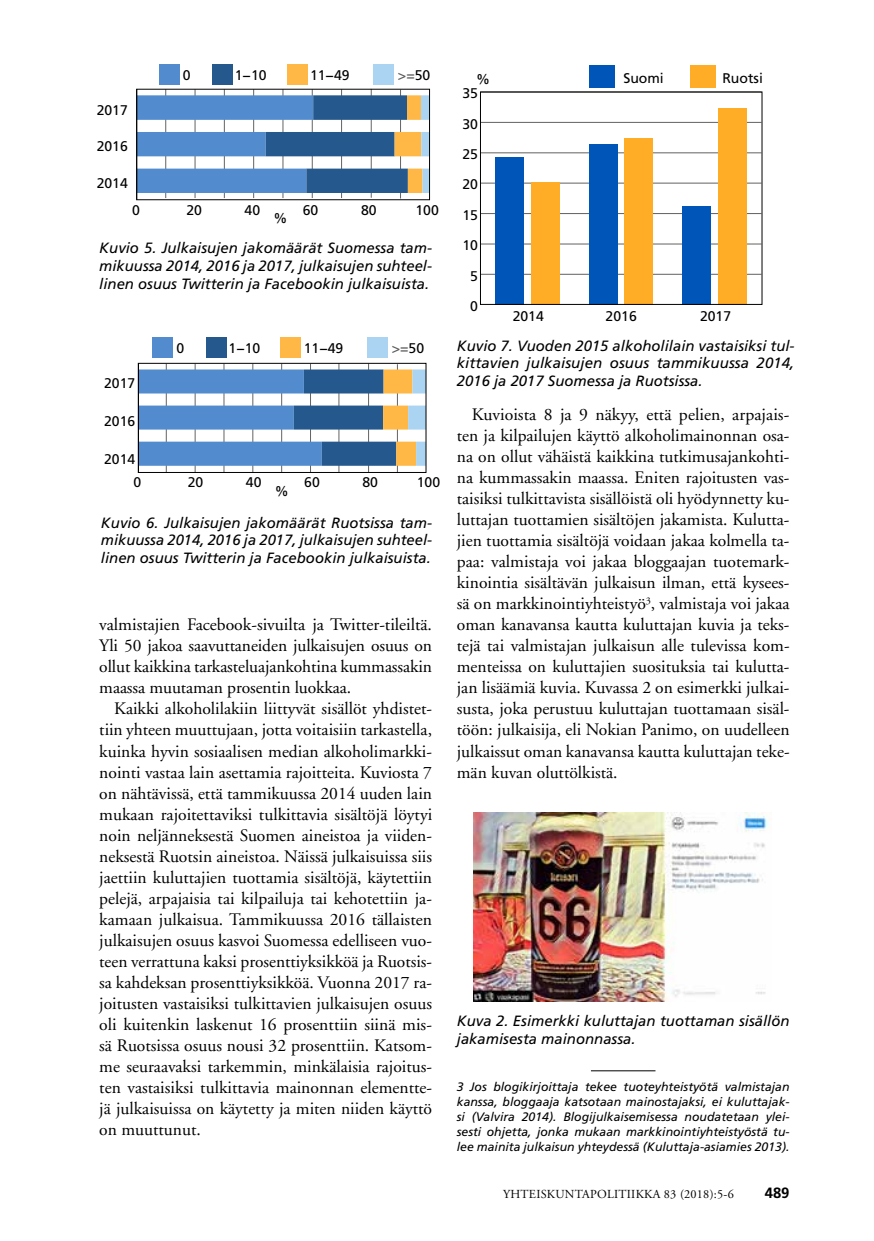
<style>
.page{position:relative;width:874px;height:1241px;background:#fff}
.page>*{position:absolute;margin:0;border:0;box-sizing:border-box;transform-origin:0 0}
.t1{font:17.5px/21px "Adobe Garamond";color:#000;text-align:justify}
.t2{font:italic 14.88px/17.5px "Frutiger";color:#000;text-align:justify}
.t3{font:700 14.88px "Frutiger";color:#000}
.t4{font:14px "Frutiger";color:#000}
.t5{font:14px "Frutiger";color:#5b5a5a}
.t6{font:italic 12.25px/14.9px "Frutiger";color:#000;text-align:justify}
.t7{font:12.25px "Adobe Garamond";letter-spacing:.02em;color:#000}
.s1{color:#000}
</style>
<div class="page">
<hr style="left:371px;top:89px;width:1px;height:109px;background:#646363">
<hr style="left:165px;top:89px;width:1px;height:109px;background:#646363">
<hr style="left:400px;top:90px;width:1px;height:108px;background:#646363">
<hr style="left:195px;top:89px;width:1px;height:109px;background:#646363">
<hr style="left:224px;top:89px;width:1px;height:109px;background:#646363">
<hr style="left:253px;top:89px;width:1px;height:109px;background:#646363">
<hr style="left:282px;top:89px;width:1px;height:109px;background:#646363">
<hr style="left:312px;top:89px;width:1px;height:109px;background:#646363">
<hr style="left:341px;top:89px;width:1px;height:109px;background:#646363">
<svg style="left:138px;top:95px;width:289px;height:98px"></svg>
<hr style="left:136px;top:89px;width:1px;height:110px;background:#000">
<div style="left:212px;top:64px;width:20px;height:21px;background:#25588d"></div>
<div style="left:159px;top:64px;width:20px;height:21px;background:#528ccf"></div>
<div style="left:373px;top:64px;width:21px;height:21px;background:#aad4f2"></div>
<div style="left:286px;top:64px;width:21px;height:21px;background:#ffb846"></div>
<hr style="left:338px;top:363px;width:1px;height:109px;background:#646363">
<hr style="left:368px;top:363px;width:1px;height:109px;background:#646363">
<hr style="left:166px;top:364px;width:1px;height:108px;background:#646363">
<hr style="left:397px;top:364px;width:1px;height:109px;background:#646363">
<hr style="left:195px;top:364px;width:1px;height:108px;background:#646363">
<hr style="left:223px;top:364px;width:1px;height:108px;background:#646363">
<hr style="left:252px;top:364px;width:1px;height:108px;background:#646363">
<hr style="left:281px;top:364px;width:1px;height:108px;background:#646363">
<hr style="left:310px;top:364px;width:1px;height:108px;background:#646363">
<svg style="left:140px;top:369px;width:284px;height:96px"></svg>
<div style="left:138px;top:363px;width:288px;height:109px;border:1px solid #000"></div>
<hr style="left:138px;top:363px;width:1px;height:109px;background:#000">
<div style="left:206px;top:337px;width:20px;height:20px;background:#25588d"></div>
<div style="left:152px;top:337px;width:21px;height:20px;background:#528ccf"></div>
<div style="left:367px;top:337px;width:20px;height:20px;background:#aad4f2"></div>
<div style="left:280px;top:337px;width:21px;height:20px;background:#ffb846"></div>
<hr style="left:590px;top:1070px;width:65px;height:1px;background:#000">
<hr style="left:480px;top:122px;width:281px;height:1px;background:#616160">
<hr style="left:480px;top:152px;width:281px;height:1px;background:#616160">
<hr style="left:480px;top:183px;width:281px;height:1px;background:#616160">
<hr style="left:480px;top:213px;width:281px;height:1px;background:#616160">
<hr style="left:480px;top:244px;width:281px;height:1px;background:#616160">
<hr style="left:480px;top:274px;width:281px;height:1px;background:#616160">
<div style="left:494px;top:157px;width:29px;height:148px;background:#0055b8"></div>
<div style="left:588px;top:145px;width:29px;height:160px;background:#0055b8"></div>
<div style="left:681px;top:206px;width:29px;height:99px;background:#0055b8"></div>
<div style="left:530px;top:182px;width:29px;height:122px;background:#ffac27"></div>
<div style="left:624px;top:138px;width:29px;height:166px;background:#ffac27"></div>
<div style="left:717px;top:108px;width:29px;height:196px;background:#ffac27"></div>
<div style="left:480px;top:91px;width:282px;height:214px;border:1px solid #000"></div>
<div style="left:690px;top:65px;width:25px;height:23px;background:#ffac27"></div>
<div style="left:589px;top:65px;width:26px;height:23px;background:#0055b8"></div>
<img style="left:473px;top:812px;width:295px;height:189px">
<p class="t4" style="left:97px;top:102px;width:33px">2017</p>
<p class="t4" style="left:97px;top:137px;width:33px">2016</p>
<p class="t4" style="left:97px;top:175px;width:33px">2014</p>
<p class="t4" style="left:183px;top:66px;width:9px">0</p>
<p class="t4" style="left:235px;top:66px;width:33px">1−10</p>
<p class="t4" style="left:310px;top:66px;width:41px">11−49</p>
<p class="t5" style="left:398px;top:66px;width:34px">&gt;=<span class="s1">50</span></p>
<p class="t4" style="left:132px;top:201px;width:9px">0</p>
<p class="t4" style="left:186px;top:201px;width:17px">20</p>
<p class="t4" style="left:244px;top:201px;width:17px">40</p>
<p class="t4" style="left:303px;top:201px;width:17px">60</p>
<p class="t4" style="left:361px;top:201px;width:17px">80</p>
<p class="t4" style="left:415px;top:201px;width:25px">100</p>
<p class="t4" style="left:273px;top:210px;width:15px">%</p>
<p class="t2" style="left:99px;top:240px;width:334px">Kuvio 5. Julkaisujen jakomäärät Suomessa tam&shy;mikuussa 2014, 2016 ja 2017, julkaisujen suhteel&shy;linen osuus Twitterin ja Facebookin julkaisuista.</p>
<p class="t4" style="left:104px;top:375px;width:33px">2017</p>
<p class="t4" style="left:104px;top:412px;width:33px">2016</p>
<p class="t4" style="left:104px;top:451px;width:33px">2014</p>
<p class="t4" style="left:176px;top:339px;width:9px">0</p>
<p class="t4" style="left:228px;top:339px;width:33px">1−10</p>
<p class="t4" style="left:303px;top:339px;width:41px">11−49</p>
<p class="t5" style="left:391px;top:339px;width:34px">&gt;=<span class="s1">50</span></p>
<p class="t4" style="left:133px;top:474px;width:9px">0</p>
<p class="t4" style="left:188px;top:474px;width:17px">20</p>
<p class="t4" style="left:246px;top:474px;width:17px">40</p>
<p class="t4" style="left:304px;top:474px;width:17px">60</p>
<p class="t4" style="left:362px;top:474px;width:17px">80</p>
<p class="t4" style="left:416px;top:474px;width:25px">100</p>
<p class="t4" style="left:275px;top:482px;width:15px">%</p>
<p class="t2" style="left:101px;top:514px;width:332px">Kuvio 6. Julkaisujen jakomäärät Ruotsissa tam&shy;mikuussa 2014, 2016 ja 2017, julkaisujen suhteel&shy;linen osuus Twitterin ja Facebookin julkaisuista.</p>
<p class="t1" style="left:99px;top:614px;width:334px">valmistajien Facebook-sivuilta ja Twitter-tileiltä.<br>Yli 50 jakoa saavuttaneiden julkaisujen osuus on ollut kaikkina tarkasteluajankohtina kummassakin maassa muutaman prosentin luokkaa.</p>
<p class="t1" style="left:99px;top:698px;width:334px;text-indent:15px">Kaikki alkoholilakiin liittyvät sisällöt yhdistet&shy;tiin yhteen muuttujaan, jotta voitaisiin tarkastella, kuinka hyvin sosiaalisen median alkoholimarkki&shy;nointi vastaa lain asettamia rajoitteita. Kuviosta 7 on nähtävissä, että tammikuussa 2014 uuden lain mukaan rajoitettaviksi tulkittavia sisältöjä löytyi noin neljänneksestä Suomen aineistoa ja viiden&shy;neksestä Ruotsin aineistoa. Näissä julkaisuissa siis jaettiin kuluttajien tuottamia sisältöjä, käytettiin pelejä, arpajaisia tai kilpailuja tai kehotettiin ja&shy;kamaan julkaisua. Tammikuussa 2016 tällaisten julkaisujen osuus kasvoi Suomessa edelliseen vuo&shy;teen verrattuna kaksi prosenttiyksikköä ja Ruotsis&shy;sa kahdeksan prosenttiyksikköä. Vuonna 2017 ra&shy;joitusten vastaisiksi tulkittavien julkaisujen osuus oli kuitenkin laskenut 16 prosenttiin siinä mis&shy;sä Ruotsissa osuus nousi 32 prosenttiin. Katsom&shy;me seuraavaksi tarkemmin, minkälaisia rajoitus&shy;ten vastaisiksi tulkittavia mainonnan elementte&shy;jä julkaisuissa on käytetty ja miten niiden käyttö on muuttunut.</p>
<p class="t4" style="left:476px;top:71px;width:16px">%</p>
<p class="t4" style="left:462px;top:85px;width:17px">35</p>
<p class="t4" style="left:462px;top:115px;width:17px">30</p>
<p class="t4" style="left:462px;top:146px;width:17px">25</p>
<p class="t4" style="left:462px;top:176px;width:17px">20</p>
<p class="t4" style="left:462px;top:206px;width:17px">15</p>
<p class="t4" style="left:462px;top:237px;width:17px">10</p>
<p class="t4" style="left:470px;top:267px;width:9px">5</p>
<p class="t4" style="left:470px;top:298px;width:9px">0</p>
<p class="t4" style="left:623px;top:70px;width:42px">Suomi</p>
<p class="t4" style="left:722px;top:70px;width:42px">Ruotsi</p>
<p class="t4" style="left:512px;top:307px;width:33px">2014</p>
<p class="t4" style="left:605px;top:307px;width:33px">2016</p>
<p class="t4" style="left:699px;top:307px;width:33px">2017</p>
<p class="t2" style="left:456px;top:337px;width:339px">Kuvio 7. Vuoden 2015 alkoholilain vastaisiksi tul&shy;kittavien julkaisujen osuus tammikuussa 2014, 2016 ja 2017 Suomessa ja Ruotsissa.</p>
<p class="t1" style="left:456px;top:404px;width:334px;text-indent:15px">Kuvioista 8 ja 9 näkyy, että pelien, arpajais&shy;ten ja kilpailujen käyttö alkoholimainonnan osa&shy;na on ollut vähäistä kaikkina tutkimusajankohti&shy;na kummassakin maassa. Eniten rajoitusten vas&shy;taisiksi tulkittavista sisällöistä oli hyödynnetty ku&shy;luttajan tuottamien sisältöjen jakamista. Kulutta&shy;jien tuottamia sisältöjä voidaan jakaa kolmella ta&shy;paa: valmistaja voi jakaa bloggaajan tuotemark&shy;kinointia sisältävän julkaisun ilman, että kysees&shy;sä on markkinointiyhteistyö<sup>3</sup>, valmistaja voi jakaa oman kanavansa kautta kuluttajan kuvia ja teks&shy;tejä tai valmistajan julkaisun alle tulevissa kom&shy;menteissa on kuluttajien suosituksia tai kulutta&shy;jan lisäämiä kuvia. Kuvassa 2 on esimerkki julkai&shy;susta, joka perustuu kuluttajan tuottamaan sisäl&shy;töön: julkaisija, eli Nokian Panimo, on uudelleen julkaissut oman kanavansa kautta kuluttajan teke&shy;män kuvan oluttölkistä.</p>
<p class="t2" style="left:456px;top:1012px;width:334px">Kuva 2. Esimerkki kuluttajan tuottaman sisällön jakamisesta mainonnassa.</p>
<p class="t6" style="left:456px;top:1079px;width:334px">3 Jos blogikirjoittaja tekee tuoteyhteistyötä valmistajan kanssa, bloggaaja katsotaan mainostajaksi, ei kuluttajak&shy;si (Valvira 2014). Blogijulkaisemisessa noudatetaan ylei&shy;sesti ohjetta, jonka mukaan markkinointiyhteistyöstä tu&shy;lee mainita julkaisun yhteydessä (Kuluttaja-asiamies 2013).</p>
<p class="t7" style="left:503px;top:1187px;width:232px">YHTEISKUNTAPOLITIIKKA 83 (2018):5-6</p>
<p class="t3" style="left:764px;top:1183px;width:26px">489</p>
</div>
